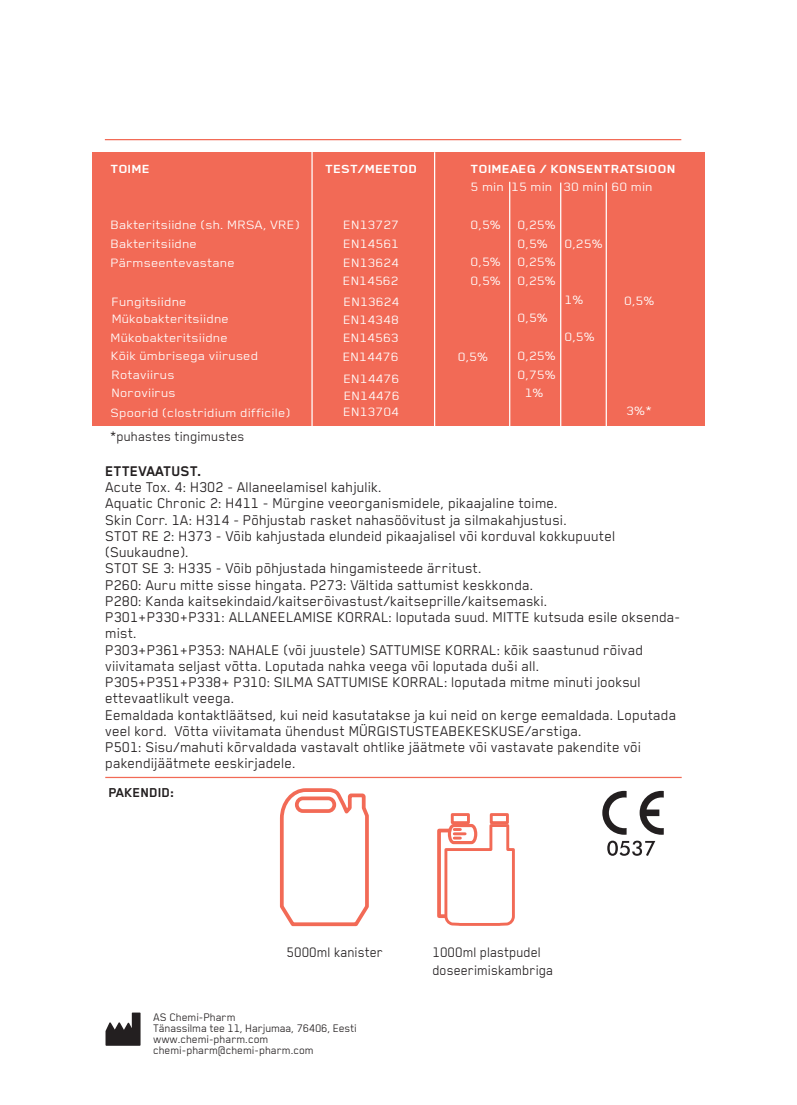
<style>
.page{position:relative;width:797px;height:1105px;background:#fff}
.page>*{position:absolute;margin:0;border:0;box-sizing:border-box;transform-origin:0 0}
.t1{font:16.25px/16.2px "Blender Pro";color:#231f20}
.t2{font:700 16.25px "Blender Pro";color:#231f20}
.t3{font:15.62px/18.8px "Blender Pro";color:#231f20;scale:.96 1}
.t4{font:15px "Blender Pro";color:#231f20}
.t5{font:700 15px "Blender Pro";color:#231f20}
.t6{font:13.75px/18.8px "Blender Pro";color:#fff;scale:1.14 1}
.t7{font:700 13.75px "Blender Pro";color:#fff;scale:1.14 1}
.t8{font:12.38px/11px "Blender Pro";color:#231f20}
</style>
<div class="page">
<svg style="left:279px;top:788px;width:90px;height:139px"></svg>
<div style="left:295px;top:796px;width:41px;height:17px;border:4px solid #f26a56;border-radius:6px"></div>
<div style="left:490px;top:813px;width:19px;height:11px;border:3px solid #f26a56"></div>
<div style="left:451px;top:813px;width:19px;height:11px;border:3px solid #f26a56"></div>
<svg style="left:437px;top:822px;width:78px;height:104px"></svg>
<hr style="left:105px;top:777px;width:576px;height:1px;background:#f26a56">
<hr style="left:105px;top:139px;width:576px;height:1px;background:#f26a56">
<div style="left:92px;top:152px;width:612px;height:273px;background:#f26a56"></div>
<hr style="left:311px;top:152px;width:2px;height:368px;background:#fff">
<hr style="left:434px;top:152px;width:1px;height:368px;background:#fff">
<hr style="left:509px;top:182px;width:1px;height:338px;background:#fff">
<hr style="left:560px;top:183px;width:1px;height:337px;background:#fff">
<hr style="left:605px;top:183px;width:2px;height:337px;background:#fff">
<svg style="left:105px;top:1012px;width:35px;height:34px"></svg>
<svg style="left:607px;top:841px;width:48px;height:15px"></svg>
<svg style="left:639px;top:791px;width:24px;height:44px"></svg>
<svg style="left:602px;top:791px;width:24px;height:44px"></svg>
<p class="t7" style="left:471px;top:161px;width:181px">TOIMEAEG / KONSENTRATSIOON</p>
<p class="t6" style="left:471px;top:177px;width:161px">5 min 15 min 30 min 60 min</p>
<p class="t6" style="left:471px;top:215px;width:76px">0,5% 0,25%</p>
<p class="t6" style="left:518px;top:234px;width:76px">0,5% 0,25%</p>
<p class="t6" style="left:471px;top:252px;width:76px">0,5% 0,25%</p>
<p class="t6" style="left:471px;top:271px;width:76px">0,5% 0,25%</p>
<p class="t6" style="left:565px;top:290px;width:18px">1%</p>
<p class="t6" style="left:518px;top:308px;width:28px">0,5%</p>
<p class="t6" style="left:565px;top:327px;width:28px">0,5%</p>
<p class="t6" style="left:518px;top:346px;width:35px">0,25%</p>
<p class="t6" style="left:518px;top:365px;width:35px">0,75%</p>
<p class="t6" style="left:525px;top:383px;width:18px">1%</p>
<p class="t7" style="left:325px;top:161px;width:82px">TEST/MEETOD</p>
<p class="t7" style="left:111px;top:161px;width:36px">TOIME</p>
<p class="t6" style="left:111px;top:215px;width:167px">Bakteritsiidne (sh. MRSA, VRE)<br>Bakteritsiidne<br>Pärmseentevastane</p>
<p class="t6" style="left:343px;top:215px;width:50px;text-align:justify">EN13727<br>EN14561<br>EN13624</p>
<p class="t6" style="left:343px;top:271px;width:50px">EN14562</p>
<p class="t6" style="left:112px;top:292px;width:67px">Fungitsiidne</p>
<p class="t6" style="left:344px;top:292px;width:50px">EN13624</p>
<p class="t6" style="left:624px;top:291px;width:28px">0,5%</p>
<p class="t6" style="left:112px;top:309px;width:104px">Mükobakteritsiidne</p>
<p class="t6" style="left:343px;top:310px;width:50px">EN14348</p>
<p class="t6" style="left:111px;top:328px;width:104px">Mükobakteritsiidne</p>
<p class="t6" style="left:343px;top:328px;width:50px">EN14563</p>
<p class="t6" style="left:111px;top:346px;width:131px">Kõik ümbrisega viirused</p>
<p class="t6" style="left:343px;top:347px;width:50px">EN14476</p>
<p class="t6" style="left:458px;top:347px;width:28px">0,5%</p>
<p class="t6" style="left:112px;top:365px;width:57px">Rotaviirus</p>
<p class="t6" style="left:344px;top:369px;width:50px">EN14476</p>
<p class="t6" style="left:112px;top:383px;width:58px">Noroviirus</p>
<p class="t6" style="left:344px;top:386px;width:50px">EN14476</p>
<p class="t6" style="left:111px;top:402px;width:159px">Spoorid (clostridium difficile)</p>
<p class="t4" style="left:110px;top:429px;width:136px">*puhastes tingimustes</p>
<p class="t6" style="left:343px;top:402px;width:50px">EN13704</p>
<p class="t6" style="left:626px;top:401px;width:24px">3%*</p>
<p class="t2" style="left:105px;top:462px;width:98px">ETTEVAATUST.</p>
<p class="t1" style="left:105px;top:478px;width:576px">Acute Tox. 4: H302 - Allaneelamisel kahjulik.<br>Aquatic Chronic 2: H411 - Mürgine veeorganismidele, pikaajaline toime.<br>Skin Corr. 1A: H314 - Põhjustab rasket nahasöövitust ja silmakahjustusi.<br>STOT RE 2: H373 - Võib kahjustada elundeid pikaajalisel või korduval kokkupuutel (Suukaudne).<br>STOT SE 3: H335 - Võib põhjustada hingamisteede ärritust.<br>P260: Auru mitte sisse hingata. P273: Vältida sattumist keskkonda.<br>P280: Kanda kaitsekindaid/kaitserõivastust/kaitseprille/kaitsemaski.<br>P301+P330+P331: ALLANEELAMISE KORRAL: loputada suud. MITTE kutsuda esile oksenda&shy;mist.<br>P303+P361+P353: NAHALE (või juustele) SATTUMISE KORRAL: kõik saastunud rõivad viivitamata seljast võtta. Loputada nahka veega või loputada duši all.<br>P305+P351+P338+ P310: SILMA SATTUMISE KORRAL: loputada mitme minuti jooksul ettevaatlikult veega.<br>Eemaldada kontaktläätsed, kui neid kasutatakse ja kui neid on kerge eemaldada. Loputada veel kord. Võtta viivitamata ühendust MÜRGISTUSTEABEKESKUSE/arstiga.<br>P501: Sisu/mahuti kõrvaldada vastavalt ohtlike jäätmete või vastavate pakendite või pakendijäätmete eeskirjadele.</p>
<p class="t5" style="left:109px;top:784px;width:67px">PAKENDID:</p>
<p class="t3" style="left:287px;top:942px;width:102px">5000ml kanister</p>
<p class="t3" style="left:433px;top:942px;width:127px">1000ml plastpudel doseerimiskambriga</p>
<p class="t8" style="left:153px;top:1011px;width:205px">AS Chemi-Pharm<br>Tänassilma tee 11, Harjumaa, 76406, Eesti www.chemi-pharm.com chemi-pharm@chemi-pharm.com</p>
</div>
